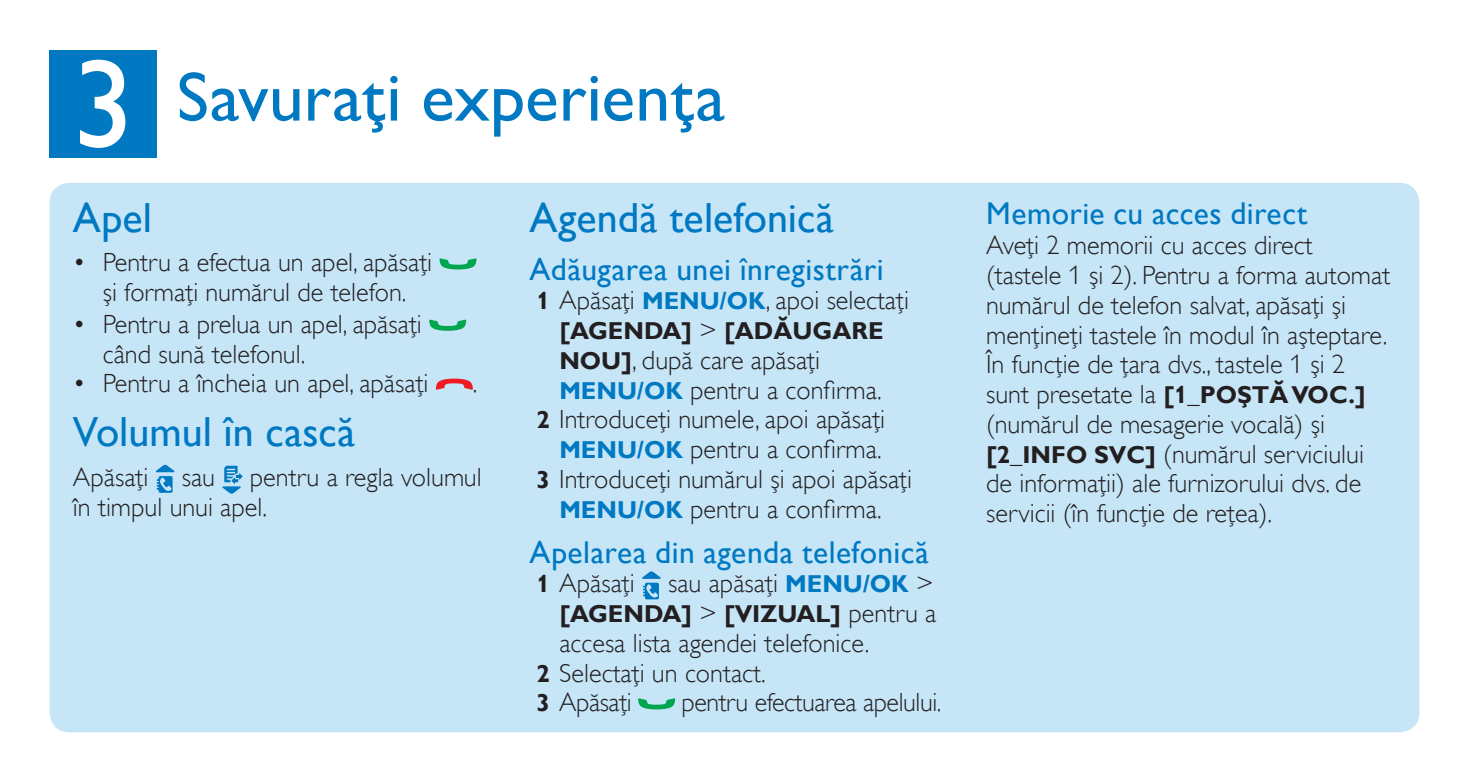
<style>
.page{position:relative;width:1469px;height:782px;background:#fff}
.page>*{position:absolute;margin:0;border:0;box-sizing:border-box;transform-origin:0 0}
.t1{font:70px "Gill Sans Alt One WGL";color:#0079c2}
.t2{font:42px "Gill Sans Alt One WGL";color:#0079c2}
.t3{font:31.5px "Gill Sans Alt One WGL";letter-spacing:.015em;color:#0079c2}
.t4{font:26.25px/29.8px "Gill Sans Alt One WGL Light";color:#231f20}
.t5{font:700 24.5px "Gill Sans Alt One WGL";color:#231f20}
.s1{font-size:126px;color:#fff}
.s2{font-family:"Gill Sans Alt One WGL";font-weight:700;font-size:24.5px}
.s3{font-family:"Gill Sans Alt One WGL";font-weight:700;font-size:24.5px;color:#0079c2}
.s4{font-family:"Gill Sans Alt One WGL Light";font-weight:400;font-size:26.25px}
</style>
<div class="page">
<div style="left:50px;top:50px;width:107px;height:107px;background:#0079c2"></div>
<div style="left:50px;top:183px;width:1369px;height:549px;background:#c6e6f8;border-radius:20px"></div>
<svg style="left:439px;top:258px;width:37px;height:11px"></svg>
<svg style="left:429px;top:319px;width:37px;height:11px"></svg>
<svg style="left:436px;top:378px;width:37px;height:11px"></svg>
<svg style="left:155px;top:464px;width:20px;height:28px"></svg>
<svg style="left:222px;top:465px;width:21px;height:29px"></svg>
<svg style="left:642px;top:571px;width:19px;height:28px"></svg>
<svg style="left:638px;top:698px;width:37px;height:11px"></svg>
<h1 class="t1" style="left:72px;top:49px;width:655px"><span class="s1">3</span> Savuraţi experienţa</h1>
<h2 class="t2" style="left:73px;top:189px;width:81px">Apel</h2>
<p class="t4" style="left:73px;top:248px;width:361px;text-align:center">• Pentru a efectua un apel, apăsaţi şi formaţi numărul de telefon.</p>
<p class="t4" style="left:103px;top:309px;width:321px;text-indent:-30px">• Pentru a prelua un apel, apăsaţi când sună telefonul.</p>
<p class="t4" style="left:73px;top:368px;width:357px">• Pentru a încheia un apel, apăsaţi</p>
<p class="t4" style="left:473px;top:368px;width:6px">.</p>
<h2 class="t2" style="left:73px;top:403px;width:284px">Volumul în cască</h2>
<p class="t4" style="left:73px;top:462px;width:77px">Apăsaţi</p>
<p class="t4" style="left:182px;top:462px;width:35px">sau</p>
<p class="t4" style="left:73px;top:462px;width:410px;text-indent:177px">pentru a regla volumul în timpul unui apel.</p>
<h2 class="t2" style="left:529px;top:189px;width:306px">Agendă telefonică</h2>
<p class="t3" style="left:529px;top:247px;width:356px">Adăugarea unei înregistrări</p>
<p class="t4" style="left:536px;top:285px;width:374px"><span class="s2">1</span> Apăsaţi <span class="s3">MENU/OK</span>, apoi selectaţi</p>
<p class="t5" style="left:559px;top:314px;width:326px">[AGENDA] <span class="s4">&gt;</span> [ADĂUGARE</p>
<p class="t4" style="left:559px;top:345px;width:262px"><span class="s2">NOU]</span>, după care apăsaţi</p>
<p class="t4" style="left:559px;top:375px;width:324px"><span class="s3">MENU/OK</span> pentru a confirma.</p>
<p class="t4" style="left:536px;top:404px;width:350px"><span class="s2">2</span> Introduceţi numele, apoi apăsaţi</p>
<p class="t4" style="left:559px;top:434px;width:324px"><span class="s3">MENU/OK</span> pentru a confirma.</p>
<p class="t4" style="left:536px;top:464px;width:377px"><span class="s2">3</span> Introduceţi numărul şi apoi apăsaţi</p>
<p class="t4" style="left:559px;top:494px;width:324px"><span class="s3">MENU/OK</span> pentru a confirma.</p>
<p class="t3" style="left:529px;top:530px;width:401px">Apelarea din agenda telefonică</p>
<p class="t4" style="left:536px;top:568px;width:100px"><span class="s2">1</span> Apăsaţi</p>
<p class="t4" style="left:668px;top:568px;width:267px">sau apăsaţi <span class="s3">MENU/OK</span> &gt;</p>
<p class="t5" style="left:559px;top:597px;width:379px">[AGENDA] <span class="s4">&gt;</span> [VIZUAL] <span class="s4">pentru a</span></p>
<p class="t4" style="left:536px;top:628px;width:334px;text-indent:23px">accesa lista agendei telefonice.<br><span class="s2">2</span> Selectaţi un contact.<br><span class="s2">3</span> Apăsaţi</p>
<p class="t4" style="left:681px;top:687px;width:261px">pentru efectuarea apelului.</p>
<p class="t3" style="left:986px;top:192px;width:323px">Memorie cu acces direct</p>
<p class="t4" style="left:986px;top:231px;width:405px">Aveţi 2 memorii cu acces direct (tastele 1 şi 2). Pentru a forma automat numărul de telefon salvat, apăsaţi şi menţineţi tastele în modul în aşteptare.<br>În funcţie de ţara dvs., tastele 1 şi 2 sunt presetate la <span class="s2">[1_POŞTĂ VOC.] </span>(numărul de mesagerie vocală) şi <span class="s2">[2_INFO SVC]</span> (numărul serviciului de informaţii) ale furnizorului dvs. de servicii (în funcţie de reţea).</p>
</div>
